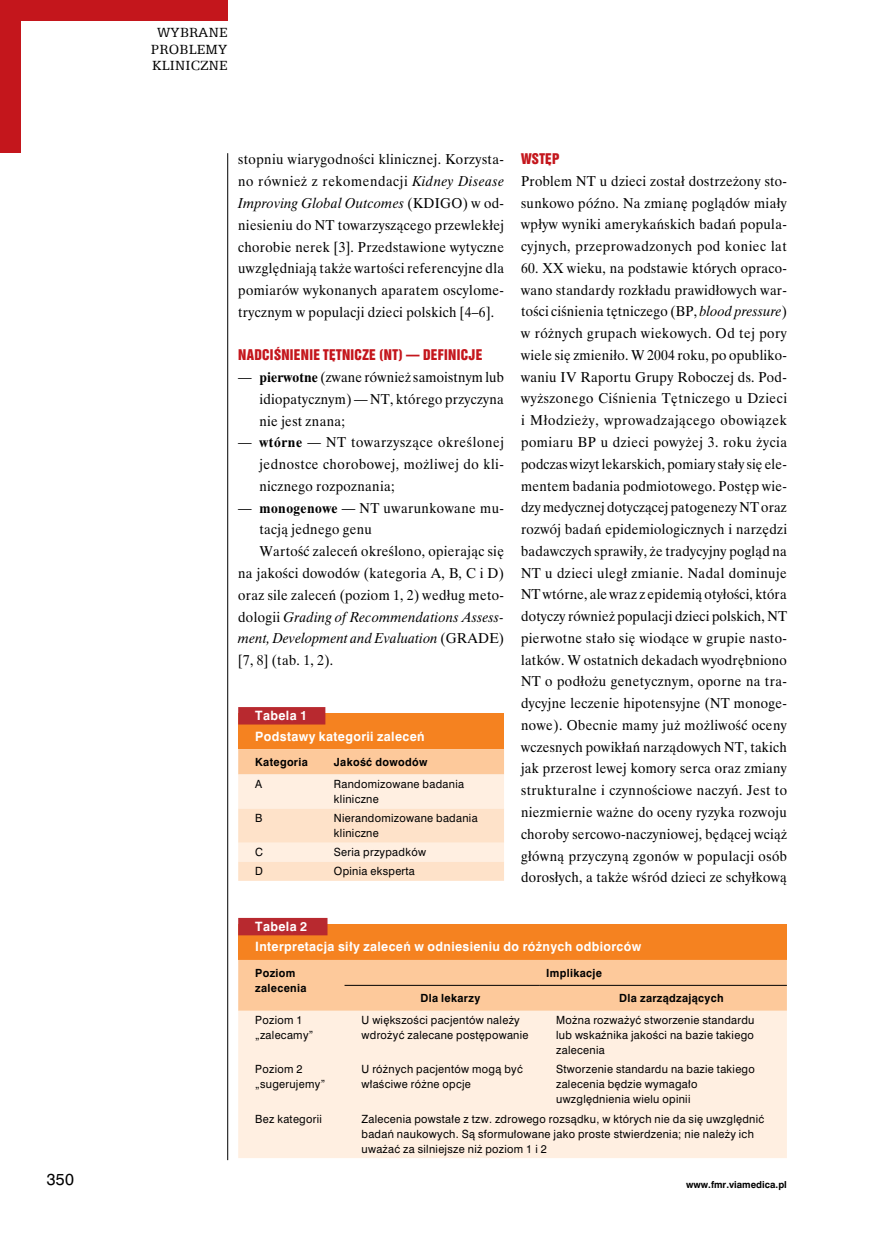
<style>
.page{position:relative;width:872px;height:1234px;background:#fff}
.page>*{position:absolute;margin:0;border:0;box-sizing:border-box;transform-origin:0 0}
.t1{font:15px/16.5px "Egyptian 505 EU";letter-spacing:.015em;color:#000;text-align:center}
.t2{font:15px "Swis 721 PL";color:#000}
.t3{font:14.25px/21.8px "Time Ibis EE";letter-spacing:.025em;color:#000;text-align:justify;scale:.95 1}
.t4{font:italic 14.25px "Time Ibis EE";letter-spacing:.025em;color:#000;scale:.95 1}
.t5{font:13.5px "Swis 921 EU";letter-spacing:.025em;color:#c4161c}
.t6{font:700 12px/20.4px "Swis 721 PL";letter-spacing:.03em;color:#fff}
.t7{font:10.5px/15px "Swis 721 PL";letter-spacing:.03em;color:#000}
.t8{font:700 10.5px/15px "Swis 721 PL";letter-spacing:.03em;color:#000}
.t9{font:700 9px "Swis 721 PL";color:#000}
.s1{font-style:italic}
.s2{font-weight:700}
.s3{font-style:normal}
</style>
<div class="page">
<hr style="left:227px;top:153px;width:1px;height:1006px;background:#000">
<div style="left:0;top:0;width:227px;height:21px;background:#c4161c"></div>
<div style="left:0;top:0;width:21px;height:153px;background:#c4161c"></div>
<div style="left:238px;top:713px;width:266px;height:35px;background:#f58220"></div>
<svg style="left:238px;top:748px;width:266px;height:132px;background:#fee1c8"></svg>
<div style="left:238px;top:707px;width:87px;height:17px;background:#b8292f"></div>
<div style="left:238px;top:924px;width:549px;height:35px;background:#f58220"></div>
<div style="left:238px;top:959px;width:549px;height:51px;background:#fdc99b"></div>
<div style="left:238px;top:1010px;width:549px;height:147px;background:#ffefe1"></div>
<hr style="left:344px;top:984px;width:195px;height:1px;background:#000">
<hr style="left:539px;top:984px;width:248px;height:1px;background:#000">
<div style="left:238px;top:917px;width:89px;height:18px;background:#b8292f"></div>
<p class="t1" style="left:151px;top:24px;width:78px">WYBRANE<br>PROBLEMY<br>KLINICZNE</p>
<p class="t3" style="left:238px;top:148px;width:281px">stopniu wiarygodności klinicznej. Korzysta&shy;no również z rekomendacji <span class="s1">Kidney Disease Improving Global Outcomes</span> (KDIGO) w od&shy;niesieniu do NT towarzyszącego przewlekłej chorobie nerek [3]. Przedstawione wytyczne uwzględniają także wartości referencyjne dla pomiarów wykonanych aparatem oscylome&shy;trycznym w populacji dzieci polskich [4–6].</p>
<p class="t5" style="left:238px;top:346px;width:245px">NADCIŚNIENIE TĘTNICZE (NT) — DEFINICJE</p>
<p class="t3" style="left:259px;top:366px;width:259px;text-indent:-21px">— <span class="s2">pierwotne</span> (zwane również samoistnym lub idiopatycznym) — NT, którego przyczyna nie jest znana;</p>
<p class="t3" style="left:259px;top:431px;width:259px;text-indent:-21px">— <span class="s2">wtórne</span> — NT towarzyszące określonej jednostce chorobowej, możliwej do kli&shy;nicznego rozpoznania;</p>
<p class="t3" style="left:238px;top:496px;width:281px">— <span class="s2">monogenowe</span> — NT uwarunkowane mu-</p>
<p class="t3" style="left:259px;top:518px;width:120px">tacją jednego genu</p>
<p class="t3" style="left:259px;top:540px;width:259px">Wartość zaleceń określono, opierając się</p>
<p class="t3" style="left:238px;top:562px;width:281px">na jakości dowodów (kategoria A, B, C i D)</p>
<p class="t3" style="left:238px;top:583px;width:281px">oraz sile zaleceń (poziom 1, 2) według meto-</p>
<p class="t4" style="left:238px;top:607px;width:281px"><span class="s3">dologii</span> Grading of Recommendations Assess-</p>
<p class="t4" style="left:238px;top:629px;width:281px">ment, Development and Evaluation <span class="s3">(GRADE)</span></p>
<p class="t3" style="left:238px;top:649px;width:102px">[7, 8] (tab. 1, 2).</p>
<p class="t6" style="left:255px;top:705px;width:171px">Tabela 1<br>Podstawy kategorii zaleceń</p>
<p class="t8" style="left:255px;top:754px;width:54px">Kategoria</p>
<p class="t8" style="left:334px;top:754px;width:95px">Jakość dowodów</p>
<p class="t7" style="left:255px;top:776px;width:8px">A</p>
<p class="t7" style="left:334px;top:776px;width:132px">Randomizowane badania kliniczne</p>
<p class="t7" style="left:255px;top:810px;width:9px">B</p>
<p class="t7" style="left:334px;top:810px;width:145px">Nierandomizowane badania kliniczne</p>
<p class="t7" style="left:255px;top:844px;width:9px">C</p>
<p class="t7" style="left:334px;top:844px;width:94px">Seria przypadków</p>
<p class="t7" style="left:255px;top:863px;width:9px">D</p>
<p class="t7" style="left:334px;top:863px;width:83px">Opinia eksperta</p>
<p class="t5" style="left:521px;top:150px;width:39px">WSTĘP</p>
<p class="t3" style="left:521px;top:170px;width:281px">Problem NT u dzieci został dostrzeżony sto&shy;sunkowo późno. Na zmianę poglądów miały wpływ wyniki amerykańskich badań popula&shy;cyjnych, przeprowadzonych pod koniec lat</p>
<p class="t3" style="left:521px;top:257px;width:281px">60. XX wieku, na podstawie których opraco&shy;wano standardy rozkładu prawidłowych war&shy;tości ciśnienia tętniczego (BP, <span class="s1">blood pressure</span>) w różnych grupach wiekowych. Od tej pory wiele się zmieniło. W 2004 roku, po opubliko&shy;waniu IV Raportu Grupy Roboczej ds. Pod&shy;wyższonego Ciśnienia Tętniczego u Dzieci i Młodzieży, wprowadzającego obowiązek pomiaru BP u dzieci powyżej 3. roku życia podczas wizyt lekarskich, pomiary stały się ele&shy;mentem badania podmiotowego. Postęp wie&shy;dzy medycznej dotyczącej patogenezy NT oraz rozwój badań epidemiologicznych i narzędzi badawczych sprawiły, że tradycyjny pogląd na NT u dzieci uległ zmianie. Nadal dominuje NT wtórne, ale wraz z epidemią otyłości, która dotyczy również populacji dzieci polskich, NT pierwotne stało się wiodące w grupie nasto&shy;latków. W ostatnich dekadach wyodrębniono NT o podłożu genetycznym, oporne na tra&shy;dycyjne leczenie hipotensyjne (NT monoge&shy;nowe). Obecnie mamy już możliwość oceny wczesnych powikłań narządowych NT, takich jak przerost lewej komory serca oraz zmiany strukturalne i czynnościowe naczyń. Jest to niezmiernie ważne do oceny ryzyka rozwoju choroby sercowo-naczyniowej, będącej wciąż główną przyczyną zgonów w populacji osób dorosłych, a także wśród dzieci ze schyłkową</p>
<p class="t6" style="left:255px;top:915px;width:387px">Tabela 2<br>Interpretacja siły zaleceń w odniesieniu do różnych odbiorców</p>
<p class="t8" style="left:255px;top:965px;width:53px">Poziom zalecenia</p>
<p class="t8" style="left:546px;top:965px;width:57px">Implikacje</p>
<p class="t8" style="left:420px;top:990px;width:61px">Dla lekarzy</p>
<p class="t8" style="left:619px;top:990px;width:106px">Dla zarządzających</p>
<p class="t7" style="left:255px;top:1012px;width:60px">Poziom 1 „zalecamy”</p>
<p class="t7" style="left:361px;top:1012px;width:168px">U większości pacjentów należy wdrożyć zalecane postępowanie</p>
<p class="t7" style="left:556px;top:1012px;width:200px;text-align:justify">Można rozważyć stworzenie standardu lub wskaźnika jakości na bazie takiego zalecenia</p>
<p class="t7" style="left:255px;top:1061px;width:71px">Poziom 2 „sugerujemy”</p>
<p class="t7" style="left:361px;top:1061px;width:163px">U różnych pacjentów mogą być właściwe różne opcje</p>
<p class="t7" style="left:556px;top:1061px;width:200px">Stworzenie standardu na bazie takiego zalecenia będzie wymagało uwzględnienia wielu opinii</p>
<p class="t7" style="left:255px;top:1110px;width:68px">Bez kategorii</p>
<p class="t7" style="left:361px;top:1110px;width:404px">Zalecenia powstałe z tzw. zdrowego rozsądku, w których nie da się uwzględnić badań naukowych. Są sformułowane jako proste stwierdzenia; nie należy ich uważać za silniejsze niż poziom 1 i 2</p>
<p class="t2" style="left:47px;top:1169px;width:29px">350</p>
<p class="t9" style="left:686px;top:1178px;width:102px">www.fmr.viamedica.pl</p>
</div>
